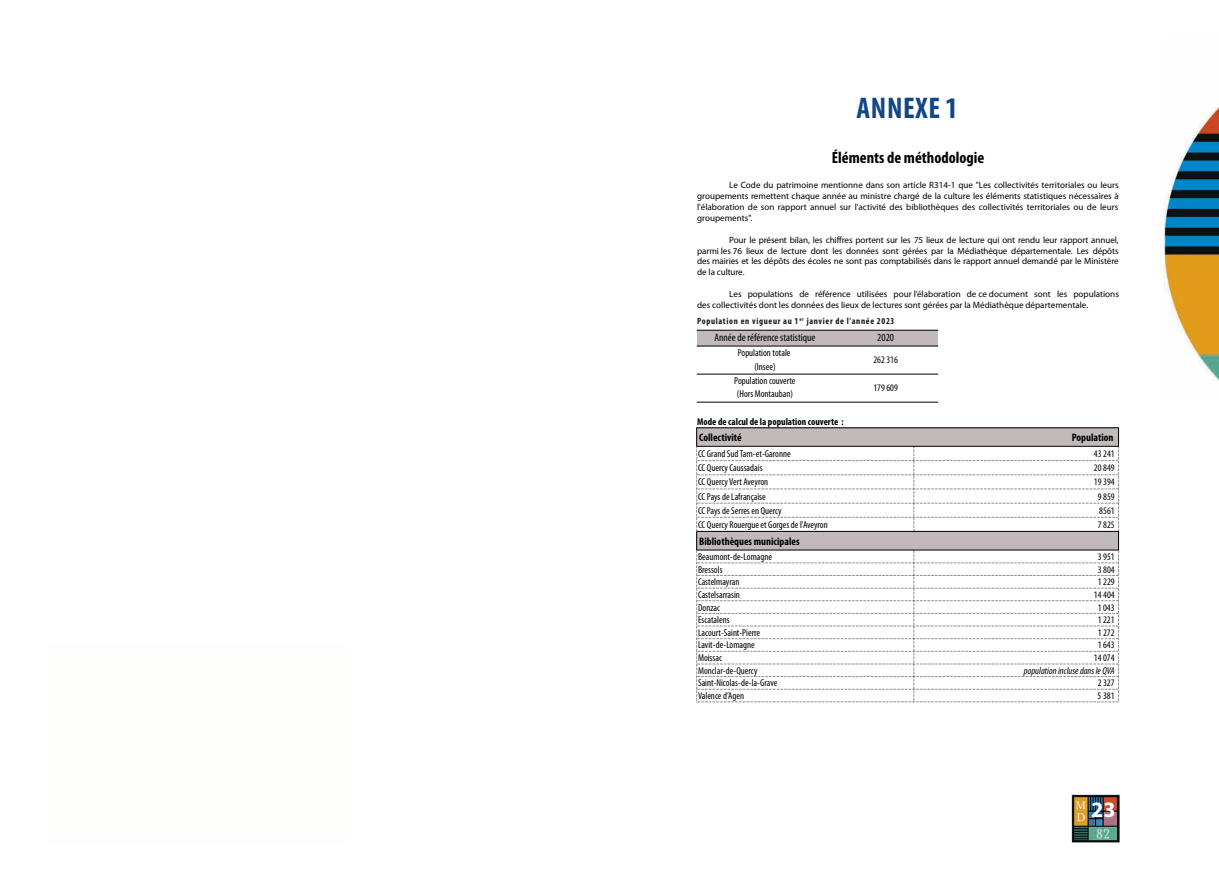
<style>
.page{position:relative;width:1219px;height:871px;background:#fff}
.page>*{position:absolute;margin:0;border:0;box-sizing:border-box;transform-origin:0 0}
.t1{font:700 condensed 30px "Myriad Pro";letter-spacing:.02em;color:#124786}
.t2{font:700 22px "Myriad Pro";color:#fff}
.t3{font:700 condensed 16.3px "Myriad Pro";color:#000001}
.t4{font:700 condensed 10.9px "Myriad Pro";color:#000001}
.t5{font:condensed 10.9px "Myriad Pro";color:#000001}
.t6{font:condensed 10px/13.7px "Myriad Pro";color:#000001;text-align:center}
.t7{font:700 condensed 10px "Myriad Pro";color:#000001}
.t8{font:italic condensed 10px "Myriad Pro";color:#000001}
.t9{font:9.1px/10.9px "Myriad Pro";color:#000001;text-align:justify}
.t10{font:700 condensed 9.1px "Myriad Pro";letter-spacing:.075em;color:#14171a}
</style>
<div class="page">
<img style="left:1071px;top:794px;width:49px;height:48px">
<img style="left:1165px;top:107px;width:54px;height:275px">
<div style="left:697px;top:329px;width:139px;height:16px;background:#c1b9ba"></div>
<div style="left:836px;top:329px;width:102px;height:16px;background:#c1b9ba"></div>
<hr style="left:697px;top:329px;width:241px;height:1px;background:#000001">
<hr style="left:697px;top:345px;width:241px;height:1px;background:#000001">
<hr style="left:697px;top:374px;width:241px;height:1px;background:#000001">
<hr style="left:697px;top:401px;width:241px;height:1px;background:#000001">
<svg style="left:696px;top:427px;width:423px;height:275px"></svg>
<h1 class="t1" style="left:857px;top:89px;width:103px">ANNEXE 1</h1>
<h3 class="t3" style="left:832px;top:147px;width:154px">Éléments de méthodologie</h3>
<p class="t9" style="left:697px;top:180px;width:423px;text-indent:32px">Le Code du patrimoine mentionne dans son article R314-1 que "Les collectivités territoriales ou leurs groupements remettent chaque année au ministre chargé de la culture les éléments statistiques nécessaires à l'élaboration de son rapport annuel sur l'activité des bibliothèques des collectivités territoriales ou de leurs groupements".</p>
<p class="t9" style="left:697px;top:234px;width:423px;text-indent:32px">Pour le présent bilan, les chiffres portent sur les 75 lieux de lecture qui ont rendu leur rapport annuel, parmi les 76 lieux de lecture dont les données sont gérées par la Médiathèque départementale. Les dépôts des mairies et les dépôts des écoles ne sont pas comptabilisés dans le rapport annuel demandé par le Ministère de la culture.</p>
<p class="t9" style="left:697px;top:288px;width:423px;text-indent:32px">Les populations de référence utilisées pour l’élaboration de ce document sont les populations des collectivités dont les données des lieux de lectures sont gérées par la Médiathèque départementale.</p>
<p class="t10" style="left:697px;top:315px;width:199px">Population en vigueur au 1<sup>er</sup> janvier de l'année 2023</p>
<p class="t5" style="left:714px;top:330px;width:102px">Année de référence statistique</p>
<p class="t5" style="left:877px;top:330px;width:18px">2020</p>
<p class="t6" style="left:738px;top:345px;width:54px">Population totale (Insee)</p>
<p class="t6" style="left:873px;top:352px;width:26px">262 316</p>
<p class="t6" style="left:734px;top:373px;width:63px;text-align:left">Population couverte (Hors Montauban)</p>
<p class="t6" style="left:873px;top:380px;width:26px">179 609</p>
<p class="t7" style="left:697px;top:415px;width:148px">Mode de calcul de la population couverte :</p>
<p class="t4" style="left:699px;top:430px;width:44px">Collectivité</p>
<p class="t4" style="left:1072px;top:430px;width:43px">Population</p>
<p class="t6" style="left:698px;top:446px;width:94px">CC Grand Sud Tarn-et-Garonne</p>
<p class="t6" style="left:1094px;top:446px;width:22px">43 241</p>
<p class="t6" style="left:698px;top:460px;width:66px">CC Quercy Caussadais</p>
<p class="t6" style="left:1094px;top:460px;width:22px">20 849</p>
<p class="t6" style="left:698px;top:475px;width:72px">CC Quercy Vert Aveyron</p>
<p class="t6" style="left:1094px;top:475px;width:22px">19 394</p>
<p class="t6" style="left:698px;top:489px;width:69px">CC Pays de Lafrançaise</p>
<p class="t6" style="left:1098px;top:489px;width:18px">9 859</p>
<p class="t6" style="left:698px;top:504px;width:85px">CC Pays de Serres en Quercy</p>
<p class="t6" style="left:1099px;top:504px;width:17px">8561</p>
<p class="t6" style="left:698px;top:517px;width:131px">CC Quercy Rouergue et Gorges de l'Aveyron</p>
<p class="t6" style="left:1098px;top:517px;width:18px">7 825</p>
<p class="t4" style="left:699px;top:534px;width:102px">Bibliothèques municipales</p>
<p class="t6" style="left:698px;top:549px;width:76px">Beaumont-de-Lomagne</p>
<p class="t6" style="left:1098px;top:549px;width:18px">3 951</p>
<p class="t6" style="left:698px;top:562px;width:26px">Bressols</p>
<p class="t6" style="left:1098px;top:562px;width:18px">3 804</p>
<p class="t6" style="left:698px;top:574px;width:43px">Castelmayran</p>
<p class="t6" style="left:1098px;top:574px;width:18px">1 229</p>
<p class="t6" style="left:698px;top:587px;width:43px">Castelsarrasin</p>
<p class="t6" style="left:1094px;top:587px;width:22px">14 404</p>
<p class="t6" style="left:698px;top:600px;width:24px">Donzac</p>
<p class="t6" style="left:1098px;top:600px;width:18px">1 043</p>
<p class="t6" style="left:698px;top:612px;width:33px">Escatalens</p>
<p class="t6" style="left:1098px;top:612px;width:18px">1 221</p>
<p class="t6" style="left:698px;top:625px;width:64px">Lacourt-Saint-Pierre</p>
<p class="t6" style="left:1098px;top:625px;width:18px">1 272</p>
<p class="t6" style="left:698px;top:638px;width:58px">Lavit-de-Lomagne</p>
<p class="t6" style="left:1098px;top:638px;width:18px">1 643</p>
<p class="t6" style="left:698px;top:650px;width:26px">Moissac</p>
<p class="t6" style="left:1094px;top:650px;width:22px">14 074</p>
<p class="t6" style="left:698px;top:663px;width:61px">Monclar-de-Quercy</p>
<p class="t8" style="left:1024px;top:664px;width:92px">population incluse dans le QVA</p>
<p class="t6" style="left:698px;top:675px;width:81px">Saint-Nicolas-de-la-Grave</p>
<p class="t6" style="left:1098px;top:675px;width:18px">2 327</p>
<p class="t6" style="left:698px;top:688px;width:48px">Valence d’Agen</p>
<p class="t6" style="left:1098px;top:688px;width:18px">5 381</p>
<h2 class="t2" style="left:1091px;top:794px;width:26px">23</h2>
</div>
